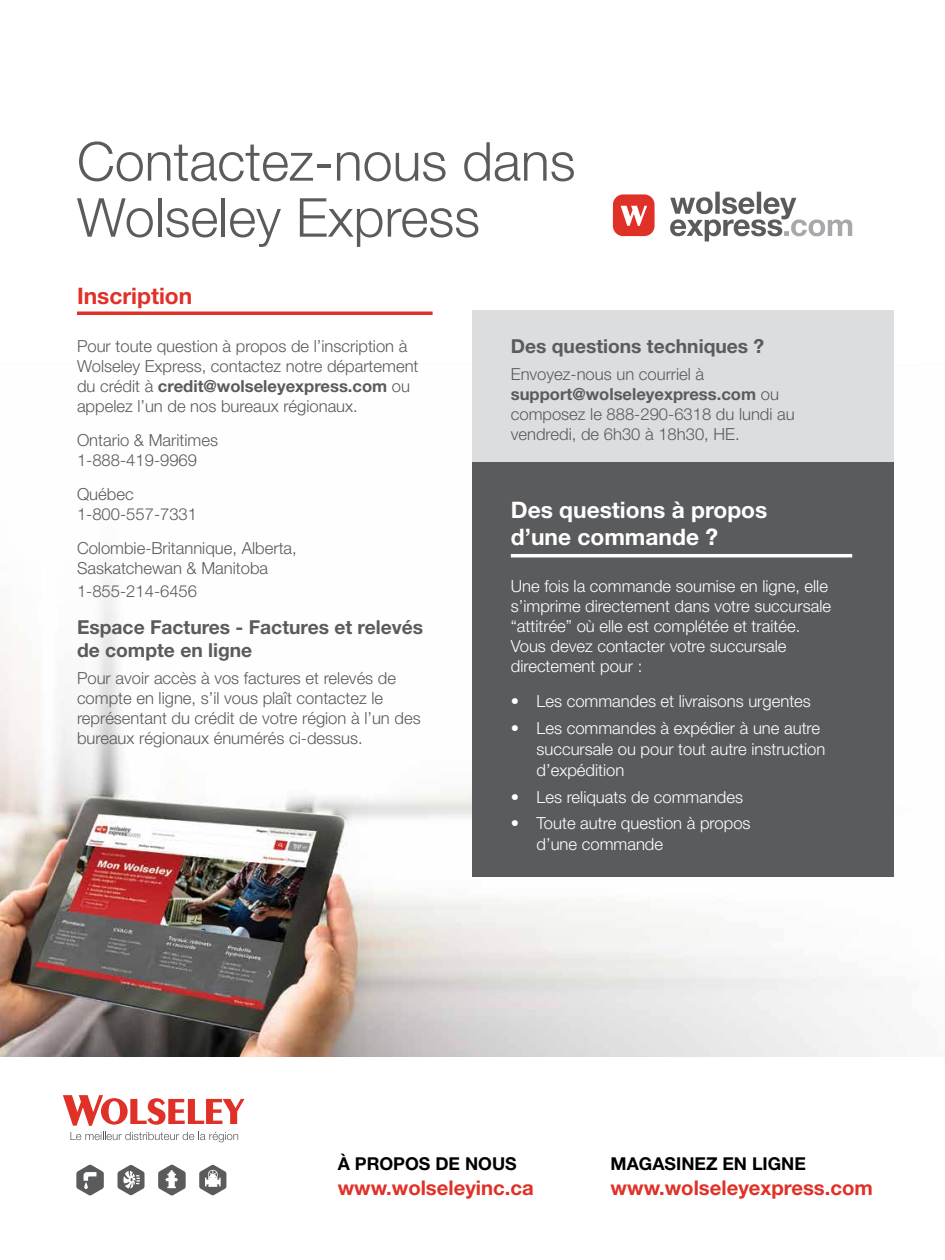
<style>
.page{position:relative;width:945px;height:1260px;background:#fff}
.page>*{position:absolute;margin:0;border:0;box-sizing:border-box;transform-origin:0 0}
.t1{font:300 53.73px/56px "Helvetica Neue";color:#5a5b5d}
.t2{font:700 22.75px/26.2px "Helvetica Neue";color:#fff}
.t3{font:700 22.75px "Helvetica Neue";color:#e03128}
.t4{font:700 20.3px "Helvetica Neue";color:#e03128}
.t5{font:700 19.25px/23.1px "Helvetica Neue";color:#5a5b5d}
.t6{font:700 17.68px "Helvetica Neue";color:#000}
.t7{font:300 16.62px/19.9px "Helvetica Neue";color:#5a5b5d}
.t8{font:300 16.62px/19.9px "Helvetica Neue";color:#fff}
.s1{font-weight:700}
</style>
<div class="page">
<img style="left:0;top:580px;width:879px;height:476px">
<div style="left:472px;top:311px;width:422px;height:151px;background:#dcddde"></div>
<div style="left:472px;top:462px;width:422px;height:415px;background:#5a5b5d"></div>
<svg style="left:158px;top:1165px;width:28px;height:30px"></svg>
<svg style="left:76px;top:1165px;width:28px;height:30px"></svg>
<svg style="left:199px;top:1165px;width:27px;height:30px"></svg>
<svg style="left:118px;top:1165px;width:27px;height:30px"></svg>
<svg style="left:63px;top:1095px;width:181px;height:31px"></svg>
<svg style="left:70px;top:1132px;width:168px;height:10px"></svg>
<hr style="left:511px;top:554px;width:341px;height:3px;background:#fff">
<hr style="left:77px;top:312px;width:356px;height:3px;background:#e03128">
<div style="left:715px;top:192px;width:5px;height:22px;background:#5a5b5d"></div>
<hr style="left:757px;top:192px;width:4px;height:22px;background:#5a5b5d">
<svg style="left:670px;top:197px;width:182px;height:44px"></svg>
<div style="left:613px;top:194px;width:42px;height:42px;background:#e03128;border-radius:10px"></div>
<svg style="left:621px;top:206px;width:26px;height:20px"></svg>
<h1 class="t1" style="left:77px;top:132px;width:500px">Contactez-nous dans<br>Wolseley Express</h1>
<h2 class="t3" style="left:77px;top:282px;width:117px">Inscription</h2>
<p class="t7" style="left:77px;top:336px;width:343px">Pour toute question à propos de l’inscription à Wolseley Express, contactez notre département du crédit à <span class="s1">credit@wolseleyexpress.com</span> ou appelez l’un de nos bureaux régionaux.</p>
<p class="t7" style="left:77px;top:430px;width:143px">Ontario &amp; Maritimes<br>1-888-419-9969</p>
<p class="t7" style="left:77px;top:484px;width:122px">Québec<br>1-800-557-7331</p>
<p class="t7" style="left:77px;top:537px;width:221px">Colombie-Britannique, Alberta,<br>Saskatchewan &amp; Manitoba</p>
<p class="t7" style="left:77px;top:580px;width:122px">1-855-214-6456</p>
<p class="t5" style="left:77px;top:615px;width:348px">Espace Factures - Factures et relevés de compte en ligne</p>
<p class="t7" style="left:77px;top:668px;width:345px">Pour avoir accès à vos factures et relevés de compte en ligne, s’il vous plaît contactez le représentant du crédit de votre région à l’un des bureaux régionaux énumérés ci-dessus.</p>
<p class="t5" style="left:511px;top:334px;width:255px">Des questions techniques ?</p>
<p class="t7" style="left:511px;top:364px;width:285px">Envoyez-nous un courriel à <span class="s1">support@wolseleyexpress.com</span> ou composez le 888-290-6318 du lundi au vendredi, de 6h30 à 18h30, HE.</p>
<h2 class="t2" style="left:511px;top:497px;width:258px">Des questions à propos d’une commande ?</h2>
<p class="t8" style="left:511px;top:576px;width:322px">Une fois la commande soumise en ligne, elle s’imprime directement dans votre succursale “attitrée” où elle est complétée et traitée.<br>Vous devez contacter votre succursale directement pour :</p>
<p class="t8" style="left:511px;top:691px;width:302px">• Les commandes et livraisons urgentes</p>
<p class="t8" style="left:537px;top:717px;width:290px;line-height:21px;text-indent:-26px">• Les commandes à expédier à une autre succursale ou pour tout autre instruction d’expédition</p>
<p class="t8" style="left:511px;top:786px;width:234px">• Les reliquats de commandes</p>
<p class="t8" style="left:537px;top:813px;width:216px;line-height:21px;text-indent:-26px">• Toute autre question à propos d’une commande</p>
<p class="t6" style="left:338px;top:1153px;width:181px">À PROPOS DE NOUS</p>
<p class="t4" style="left:338px;top:1175px;width:198px">www.wolseleyinc.ca</p>
<p class="t6" style="left:611px;top:1153px;width:197px">MAGASINEZ EN LIGNE</p>
<p class="t4" style="left:611px;top:1175px;width:264px">www.wolseleyexpress.com</p>
</div>
